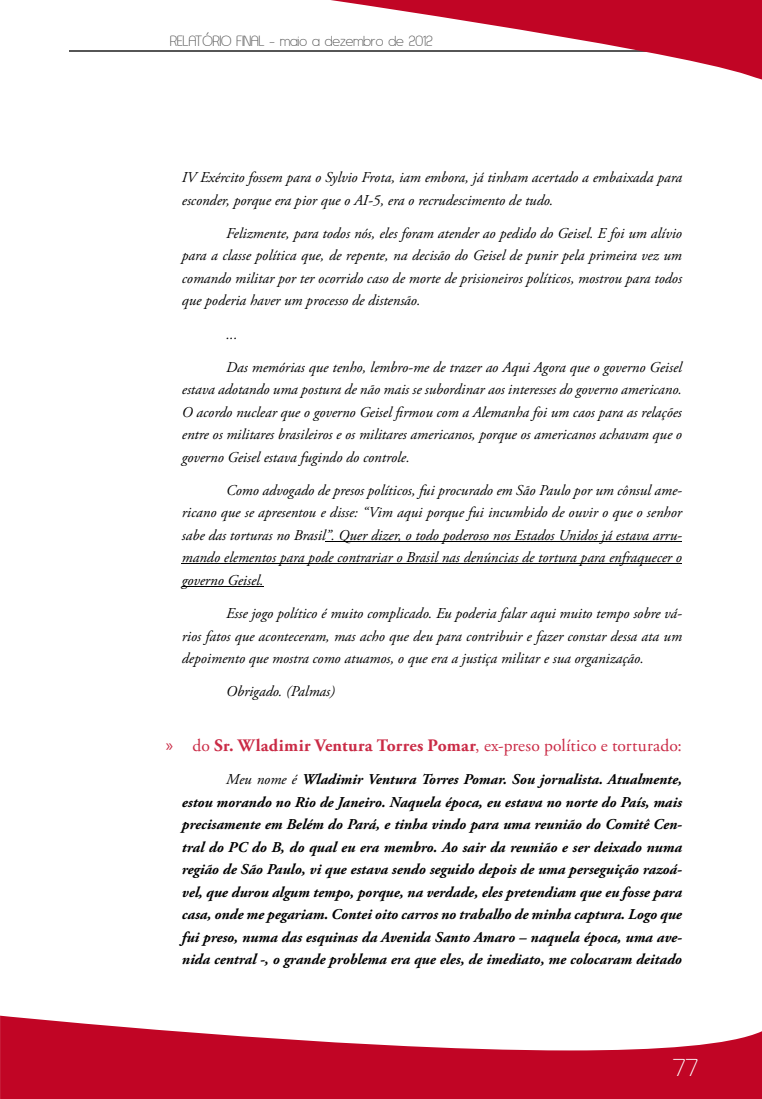
<style>
.page{position:relative;width:762px;height:1099px;background:#fff}
.page>*{position:absolute;margin:0;border:0;box-sizing:border-box;transform-origin:0 0}
.t1{font:28.75px "Asenine";color:#fff}
.t2{font:17.5px "Adobe Garamond Pro";letter-spacing:.01em;color:#ca2b46}
.t3{font:17.5px "Asenine";color:#565656}
.t4{font:italic 15px/22.5px "Adobe Garamond Pro";color:#000;text-align:justify}
.t5{font:italic 700 15px/22.5px "Adobe Garamond Pro";color:#000;text-align:justify}
.s1{font-family:"Myriad Pro"}
.s2{font-weight:700}
.s3{font-weight:400}
</style>
<div class="page">
<svg style="left:0;top:1015px;width:762px;height:83px;fill:#c10525"></svg>
<hr style="left:69px;top:51px;width:629px;height:1px;background:#565656">
<svg style="left:267px;top:0;width:495px;height:80px"></svg>
<hr style="left:325px;top:541px;width:357px;height:1px;background:#000">
<hr style="left:182px;top:563px;width:500px;height:1px;background:#000">
<hr style="left:182px;top:586px;width:82px;height:1px;background:#000">
<p class="t3" style="left:170px;top:32px;width:264px">RelatóRio Final - maio a dezembro de 2012</p>
<p class="t4" style="left:182px;top:167px;width:502px">IV Exército fossem para o Sylvio Frota, iam embora, já tinham acertado a embaixada para esconder, porque era pior que o AI-5, era o recrudescimento de tudo.</p>
<p class="t4" style="left:182px;top:222px;width:502px;text-indent:44px">Felizmente, para todos nós, eles foram atender ao pedido do Geisel. E foi um alívio para a classe política que, de repente, na decisão do Geisel de punir pela primeira vez um comando militar por ter ocorrido caso de morte de prisioneiros políticos, mostrou para todos que poderia haver um processo de distensão.</p>
<p class="t4" style="left:226px;top:323px;width:13px">...</p>
<p class="t4" style="left:182px;top:356px;width:502px;text-indent:44px">Das memórias que tenho, lembro-me de trazer ao Aqui Agora que o governo Geisel estava adotando uma postura de não mais se subordinar aos interesses do governo americano.<br>O acordo nuclear que o governo Geisel firmou com a Alemanha foi um caos para as relações entre os militares brasileiros e os militares americanos, porque os americanos achavam que o governo Geisel estava fugindo do controle.</p>
<p class="t4" style="left:182px;top:479px;width:502px;text-indent:44px">Como advogado de presos políticos, fui procurado em São Paulo por um cônsul ame&shy;ricano que se apresentou e disse: “Vim aqui porque fui incumbido de ouvir o que o senhor sabe das torturas no Brasil”. Quer dizer, o todo poderoso nos Estados Unidos já estava arru&shy;mando elementos para pode contrariar o Brasil nas denúncias de tortura para enfraquecer o governo Geisel.</p>
<p class="t4" style="left:182px;top:602px;width:502px;text-indent:44px">Esse jogo político é muito complicado. Eu poderia falar aqui muito tempo sobre vá&shy;rios fatos que aconteceram, mas acho que deu para contribuir e fazer constar dessa ata um depoimento que mostra como atuamos, o que era a justiça militar e sua organização.</p>
<p class="t4" style="left:226px;top:680px;width:110px">Obrigado. (Palmas)</p>
<p class="t2" style="left:166px;top:734px;width:518px"><span class="s1">»</span> do <span class="s2">Sr. Wladimir Ventura Torres Pomar</span>, ex-preso político e torturado:</p>
<p class="t5" style="left:182px;top:768px;width:502px;text-indent:44px"><span class="s3">Meu nome é</span> Wladimir Ventura Torres Pomar. Sou jornalista. Atualmente, estou morando no Rio de Janeiro. Naquela época, eu estava no norte do País, mais precisamente em Belém do Pará, e tinha vindo para uma reunião do Comitê Cen&shy;tral do PC do B, do qual eu era membro. Ao sair da reunião e ser deixado numa região de São Paulo, vi que estava sendo seguido depois de uma perseguição razoá&shy;vel, que durou algum tempo, porque, na verdade, eles pretendiam que eu fosse para casa, onde me pegariam. Contei oito carros no trabalho de minha captura. Logo que fui preso, numa das esquinas da Avenida Santo Amaro – naquela época, uma ave&shy;nida central -, o grande problema era que eles, de imediato, me colocaram deitado</p>
<h1 class="t1" style="left:673px;top:1052px;width:27px">77</h1>
</div>
